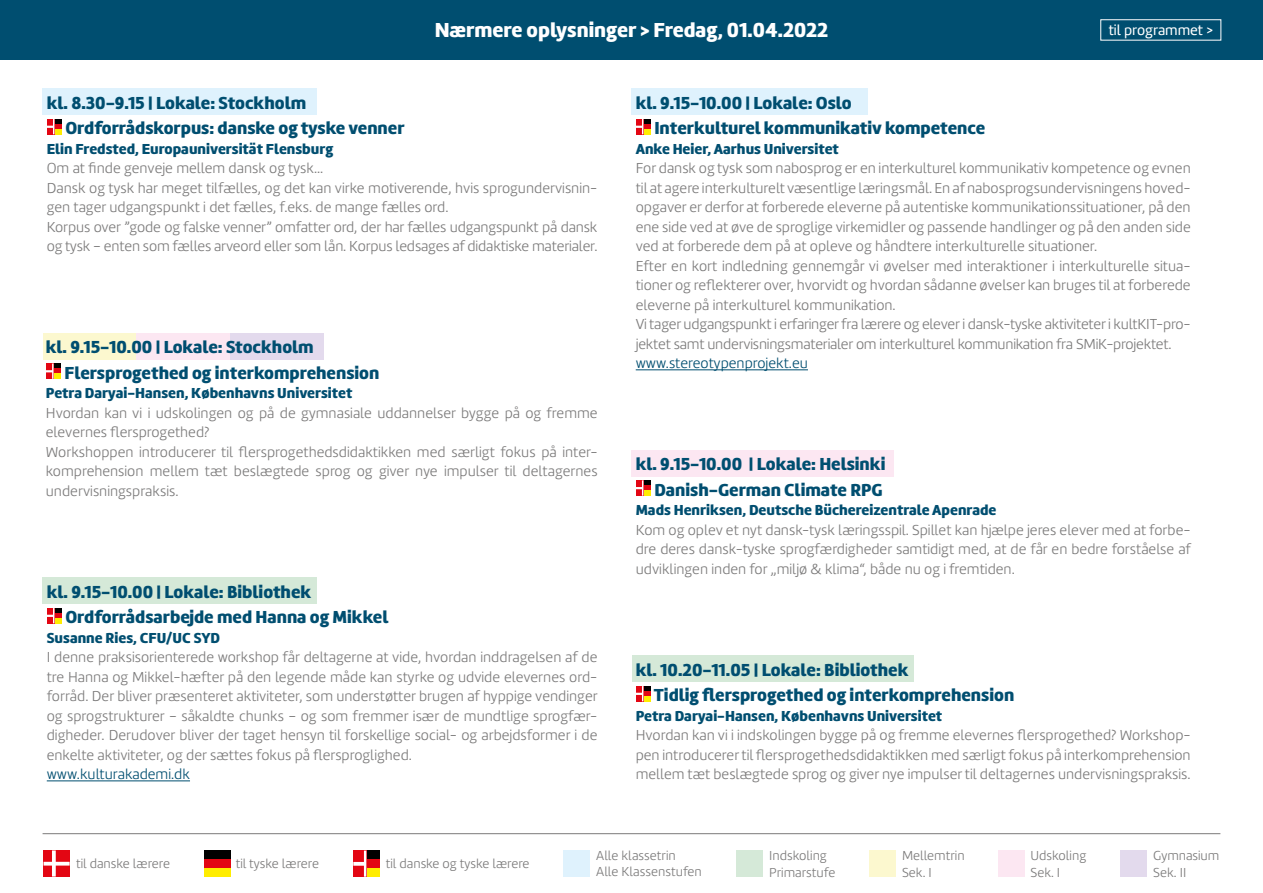
<style>
.page{position:relative;width:1263px;height:893px;background:#fff}
.page>*{position:absolute;margin:0;border:0;box-sizing:border-box;transform-origin:0 0}
.t1{font:900 21px "Marine";color:#fff}
.t2{font:900 18px/25.5px "Marine";color:#004e70}
.t3{font:300 15px/19.5px "Marine";color:#7c7b7b}
.t4{font:900 15px "Marine";color:#004e70}
.t5{font:300 15px "Marine";color:#004e70}
.t6{font:15px "Marine";color:#fff}
.t7{font:300 13.5px/16.2px "Marine";color:#7c7b7b}
</style>
<div class="page">
<div style="left:632px;top:655px;width:281px;height:26px;background:#d5e9d8"></div>
<div style="left:0;top:0;width:1263px;height:60px;background:#004e70"></div>
<div style="left:43px;top:89px;width:274px;height:26px;background:#dff2fd"></div>
<div style="left:54px;top:119px;width:8px;height:5px;background:#000"></div>
<div style="left:54px;top:124px;width:8px;height:5px;background:#e30613"></div>
<div style="left:54px;top:129px;width:8px;height:5px;background:#ffed00"></div>
<svg style="left:47px;top:119px;width:6px;height:15px"></svg>
<div style="left:43px;top:333px;width:93px;height:26px;background:#fcf8cf"></div>
<div style="left:136px;top:333px;width:94px;height:26px;background:#fce7f2"></div>
<div style="left:230px;top:333px;width:94px;height:26px;background:#e3daed"></div>
<svg style="left:46px;top:364px;width:15px;height:15px"></svg>
<div style="left:631px;top:89px;width:236px;height:26px;background:#dff2fd"></div>
<hr style="left:636px;top:369px;width:172px;height:1px;background:#004e70">
<div style="left:643px;top:119px;width:8px;height:5px;background:#000"></div>
<div style="left:643px;top:124px;width:8px;height:5px;background:#e30613"></div>
<div style="left:643px;top:129px;width:8px;height:5px;background:#ffed00"></div>
<svg style="left:636px;top:119px;width:6px;height:15px"></svg>
<div style="left:43px;top:578px;width:274px;height:26px;background:#d5e9d8"></div>
<hr style="left:47px;top:780px;width:143px;height:1px;background:#004e70">
<div style="left:54px;top:608px;width:8px;height:5px;background:#000"></div>
<div style="left:54px;top:613px;width:8px;height:5px;background:#e30613"></div>
<div style="left:54px;top:618px;width:8px;height:5px;background:#ffed00"></div>
<svg style="left:47px;top:608px;width:7px;height:15px"></svg>
<div style="left:631px;top:450px;width:263px;height:26px;background:#fce7f2"></div>
<div style="left:643px;top:480px;width:8px;height:5px;background:#000"></div>
<div style="left:643px;top:485px;width:8px;height:6px;background:#e30613"></div>
<div style="left:643px;top:491px;width:8px;height:5px;background:#ffed00"></div>
<svg style="left:636px;top:480px;width:7px;height:16px"></svg>
<div style="left:643px;top:686px;width:8px;height:5px;background:#000"></div>
<div style="left:643px;top:691px;width:8px;height:5px;background:#e30613"></div>
<div style="left:643px;top:696px;width:8px;height:5px;background:#ffed00"></div>
<svg style="left:636px;top:686px;width:7px;height:15px"></svg>
<hr style="left:43px;top:833px;width:1177px;height:1px;background:#7c7b7b">
<div style="left:1121px;top:851px;width:26px;height:26px;background:#e3daed"></div>
<div style="left:998px;top:851px;width:26px;height:26px;background:#fce7f2"></div>
<div style="left:869px;top:851px;width:27px;height:26px;background:#fcf8cf"></div>
<div style="left:737px;top:851px;width:26px;height:26px;background:#d5e9d8"></div>
<div style="left:564px;top:850px;width:26px;height:26px;background:#dff2fd"></div>
<div style="left:366px;top:851px;width:13px;height:8px;background:#000"></div>
<div style="left:366px;top:859px;width:13px;height:9px;background:#e30613"></div>
<div style="left:366px;top:868px;width:13px;height:9px;background:#ffed00"></div>
<svg style="left:353px;top:851px;width:13px;height:26px"></svg>
<div style="left:204px;top:850px;width:26px;height:9px;background:#000"></div>
<div style="left:204px;top:859px;width:26px;height:9px;background:#e30613"></div>
<div style="left:204px;top:868px;width:26px;height:8px;background:#ffed00"></div>
<svg style="left:44px;top:850px;width:26px;height:26px"></svg>
<h1 class="t1" style="left:435px;top:17px;width:395px">Nærmere oplysninger &gt; Fredag, 01.04.2022</h1>
<p class="t6" style="left:1109px;top:21px;width:106px">til programmet &gt;</p>
<p class="t2" style="left:65px;top:90px;width:341px;text-indent:-19px">kl. 8.30-9.15 | Lokale: Stockholm<br>Ordforrådskorpus: danske og tyske venner</p>
<p class="t4" style="left:47px;top:139px;width:288px">Elin Fredsted, Europauniversität Flensburg</p>
<p class="t3" style="left:47px;top:158px;width:552px">Om at finde genveje mellem dansk og tysk...<br>Dansk og tysk har meget tilfælles, og det kan virke motiverende, hvis sprogundervisnin&shy;gen tager udgangspunkt i det fælles, f.eks. de mange fælles ord.<br>Korpus over ”gode og falske venner” omfatter ord, der har fælles udgangspunkt på dansk og tysk – enten som fælles arveord eller som lån. Korpus ledsages af didaktiske materialer.</p>
<p class="t2" style="left:65px;top:334px;width:316px;text-indent:-19px">kl. 9.15-10.00 | Lokale: Stockholm<br>Flersprogethed og interkomprehension</p>
<p class="t4" style="left:46px;top:383px;width:308px">Petra Daryai-Hansen, Københavns Universitet</p>
<p class="t3" style="left:46px;top:403px;width:553px">Hvordan kan vi i udskolingen og på de gymnasiale uddannelser bygge på og fremme elevernes flersprogethed?<br>Workshoppen introducerer til flersprogethedsdidaktikken med særligt fokus på inter&shy;komprehension mellem tæt beslægtede sprog og giver nye impulser til deltagernes undervisningspraksis.</p>
<p class="t2" style="left:65px;top:579px;width:324px;text-indent:-19px">kl. 9.15-10.00 | Lokale: Bibliothek<br>Ordforrådsarbejde med Hanna og Mikkel</p>
<p class="t4" style="left:47px;top:628px;width:175px">Susanne Ries, CFU/UC SYD</p>
<p class="t3" style="left:47px;top:647px;width:552px;text-align:justify">I denne praksisorienterede workshop får deltagerne at vide, hvordan inddragelsen af de tre Hanna og Mikkel-hæfter på den legende måde kan styrke og udvide elevernes ord&shy;forråd. Der bliver præsenteret aktiviteter, som understøtter brugen af hyppige vendinger og sprogstrukturer – såkaldte chunks – og som fremmer især de mundtlige sprogfær&shy;digheder. Derudover bliver der taget hensyn til forskellige social- og arbejdsformer i de enkelte aktiviteter, og der sættes fokus på flersproglighed.</p>
<p class="t5" style="left:47px;top:765px;width:145px">www.kulturakademi.dk</p>
<p class="t2" style="left:654px;top:90px;width:332px;text-indent:-19px">kl. 9.15-10.00 | Lokale: Oslo<br>Interkulturel kommunikativ kompetence</p>
<p class="t4" style="left:636px;top:139px;width:205px">Anke Heier, Aarhus Universitet</p>
<p class="t3" style="left:636px;top:158px;width:556px">For dansk og tysk som nabosprog er en interkulturel kommunikativ kompetence og evnen til at agere interkulturelt væsentlige læringsmål. En af nabosprogsundervisningens hoved&shy;opgaver er derfor at forberede eleverne på autentiske kommunikationssituationer, på den ene side ved at øve de sproglige virkemidler og passende handlinger og på den anden side ved at forberede dem på at opleve og håndtere interkulturelle situationer.<br>Efter en kort indledning gennemgår vi øvelser med interaktioner i interkulturelle situa&shy;tioner og reflekterer over, hvorvidt og hvordan sådanne øvelser kan bruges til at forberede eleverne på interkulturel kommunikation.<br>Vi tager udgangspunkt i erfaringer fra lærere og elever i dansk-tyske aktiviteter i kultKIT-pro&shy;jektet samt undervisningsmaterialer om interkulturel kommunikation fra SMiK-projektet.</p>
<p class="t5" style="left:636px;top:354px;width:174px">www.stereotypenprojekt.eu</p>
<p class="t2" style="left:636px;top:451px;width:251px;text-align:right">kl. 9.15-10.00 | Lokale: Helsinki<br>Danish-German Climate RPG</p>
<p class="t4" style="left:636px;top:500px;width:362px">Mads Henriksen, Deutsche Büchereizentrale Apenrade</p>
<p class="t3" style="left:636px;top:520px;width:557px;text-align:justify">Kom og oplev et nyt dansk-tysk læringsspil. Spillet kan hjælpe jeres elever med at forbe&shy;dre deres dansk-tyske sprogfærdigheder samtidigt med, at de får en bedre forståelse af udviklingen inden for „miljø &amp; klima“, både nu og i fremtiden.</p>
<p class="t2" style="left:654px;top:657px;width:362px;text-indent:-18px">kl. 10.20-11.05 | Lokale: Bibliothek<br>Tidlig flersprogethed og interkomprehension</p>
<p class="t4" style="left:636px;top:706px;width:308px">Petra Daryai-Hansen, Københavns Universitet</p>
<p class="t3" style="left:636px;top:725px;width:556px;text-align:justify">Hvordan kan vi i indskolingen bygge på og fremme elevernes flersprogethed? Workshop&shy;pen introducerer til flersprogethedsdidaktikken med særligt fokus på interkomprehension mellem tæt beslægtede sprog og giver nye impulser til deltagernes undervisningspraksis.</p>
<p class="t7" style="left:76px;top:856px;width:96px">til danske lærere</p>
<p class="t7" style="left:236px;top:856px;width:85px">til tyske lærere</p>
<p class="t7" style="left:386px;top:856px;width:145px">til danske og tyske lærere</p>
<p class="t7" style="left:596px;top:847px;width:107px">Alle klassetrin<br>Alle Klassenstufen</p>
<p class="t7" style="left:769px;top:848px;width:68px">Indskoling<br>Primarstufe</p>
<p class="t7" style="left:902px;top:848px;width:64px">Mellemtrin<br>Sek. I</p>
<p class="t7" style="left:1030px;top:848px;width:57px">Udskoling<br>Sek. I</p>
<p class="t7" style="left:1153px;top:848px;width:68px">Gymnasium<br>Sek. II</p>
</div>
